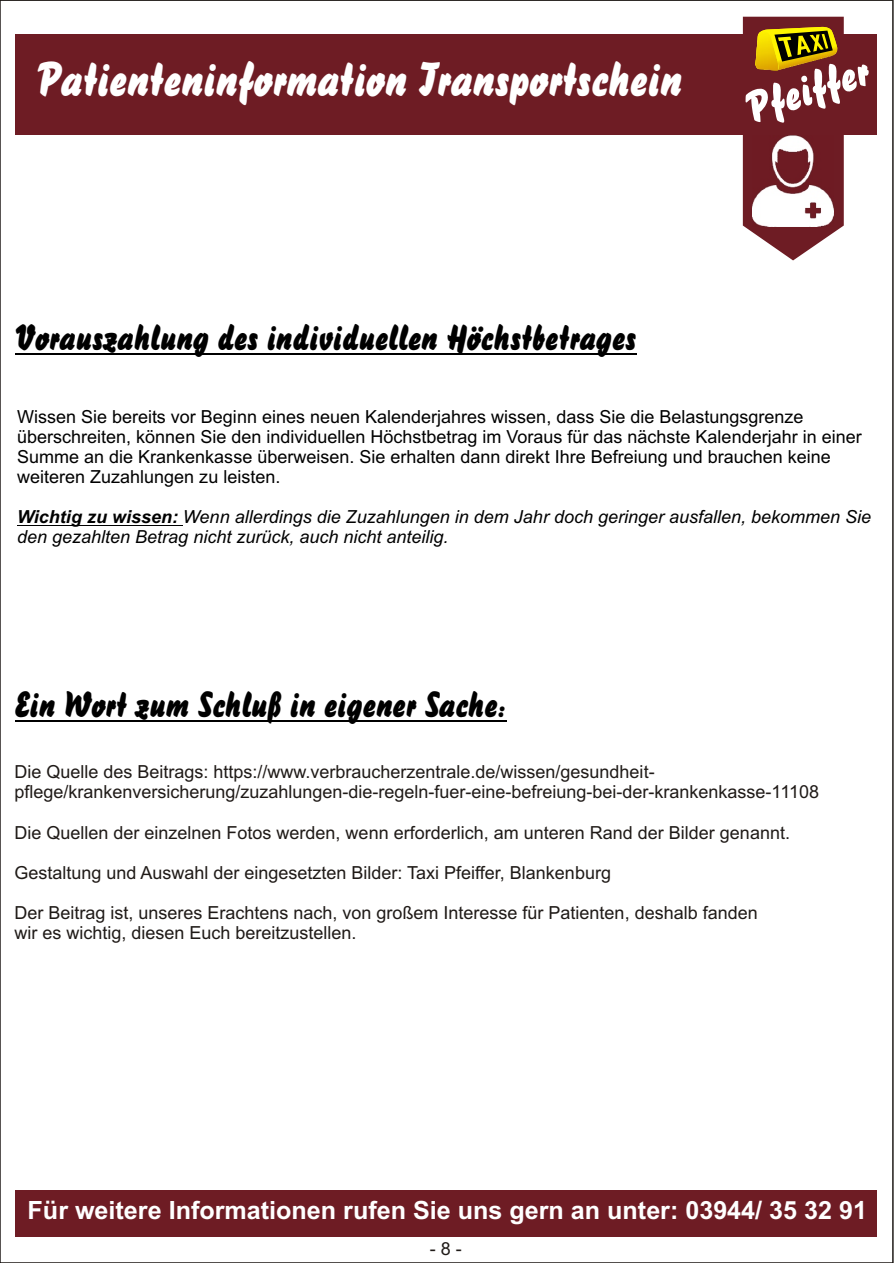
<style>
.page{position:relative;width:894px;height:1263px;background:#fff}
.page>*{position:absolute;margin:0;border:0;box-sizing:border-box;transform-origin:0 0}
.t1{font:700 48.15px "Brush Stroke 26";color:#fff}
.t2{font:700 44.25px "Brush Stroke 26";color:#fff}
.t3{font:700 36px "Brush Stroke 26";color:#000}
.t4{font:700 25.2px "Arial";color:#fff}
.t5{font:18px/20.1px "Arial";color:#1f1a17}
.t6{font:18px/20.1px "Arial";color:#000}
.t7{font:italic 18px/20.1px "Arial";color:#000}
.s1{font-weight:700}
</style>
<div class="page">
<div style="left:15px;top:34px;width:861px;height:101px;background:#6e1c24"></div>
<svg style="left:743px;top:17px;width:101px;height:243px"></svg>
<div style="left:15px;top:1190px;width:861px;height:46px;background:#6e1c24"></div>
<hr style="left:15px;top:353px;width:622px;height:2px;background:#000">
<img style="left:752px;top:136px;width:81px;height:90px">
<hr style="left:17px;top:525px;width:166px;height:1px;background:#000">
<hr style="left:15px;top:720px;width:491px;height:2px;background:#000">
<h1 class="t1" style="left:36px;top:49px;width:648px">Patienteninformation Transportschein</h1>
<h2 class="t2" style="left:738px;top:84px;width:129px;rotate:-19deg">Pfeiffer</h2>
<h3 class="t3" style="left:15px;top:315px;width:623px">Vorauszahlung des individuellen Höchstbetrages</h3>
<p class="t6" style="left:17px;top:408px;width:846px">Wissen Sie bereits vor Beginn eines neuen Kalenderjahres wissen, dass Sie die Belastungsgrenze überschreiten, können Sie den individuellen Höchstbetrag im Voraus für das nächste Kalenderjahr in einer Summe an die Krankenkasse überweisen. Sie erhalten dann direkt Ihre Befreiung und brauchen keine weiteren Zuzahlungen zu leisten.</p>
<p class="t7" style="left:17px;top:508px;width:856px"><span class="s1">Wichtig zu wissen:</span> Wenn allerdings die Zuzahlungen in dem Jahr doch geringer ausfallen, bekommen Sie den gezahlten Betrag nicht zurück, auch nicht anteilig.</p>
<h3 class="t3" style="left:15px;top:682px;width:493px">Ein Wort zum Schluß in eigener Sache:</h3>
<p class="t5" style="left:15px;top:764px;width:806px">Die Quelle des Beitrags: https://www.verbraucherzentrale.de/wissen/gesundheit&shy;pflege/krankenversicherung/zuzahlungen-die-regeln-fuer-eine-befreiung-bei-der-krankenkasse-11108</p>
<p class="t5" style="left:15px;top:824px;width:777px">Die Quellen der einzelnen Fotos werden, wenn erforderlich, am unteren Rand der Bilder genannt.</p>
<p class="t5" style="left:15px;top:864px;width:598px">Gestaltung und Auswahl der eingesetzten Bilder: Taxi Pfeiffer, Blankenburg</p>
<p class="t5" style="left:15px;top:904px;width:745px">Der Beitrag ist, unseres Erachtens nach, von großem Interesse für Patienten, deshalb fanden wir es wichtig, diesen Euch bereitzustellen.</p>
<h3 class="t4" style="left:28px;top:1200px;width:841px">Für weitere Informationen rufen Sie uns gern an unter: 03944/ 35 32 91</h3>
<p class="t5" style="left:430px;top:1240px;width:34px">- 8 -</p>
</div>
